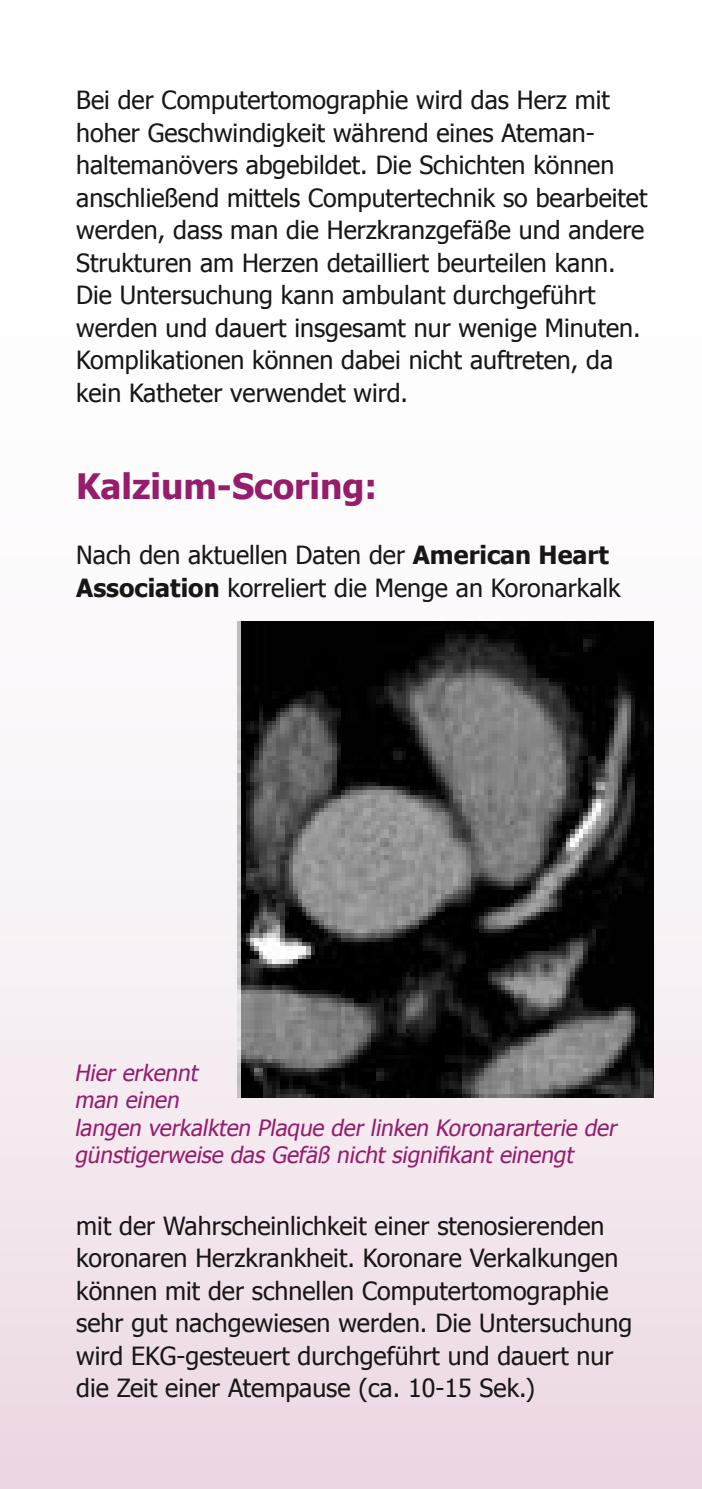
<style>
.page{position:relative;width:702px;height:1489px;background:#fff}
.page>*{position:absolute;margin:0;border:0;box-sizing:border-box;transform-origin:0 0}
.t1{font:700 35px "Tahoma";color:#951d6c}
.t2{font:25px/32.5px "Tahoma";color:#181716}
.t3{font:italic 22.5px/27.5px "Tahoma";color:#951d6c}
.s1{font-weight:700}
</style>
<div class="page">
<div style="left:0;top:0;width:702px;height:1488px;background:linear-gradient(to bottom,#fff,#efdfe9)"></div>
<img style="left:237px;top:621px;width:416px;height:476px">
<p class="t2" style="left:76px;top:83px;width:572px">Bei der Computertomographie wird das Herz mit hoher Geschwindigkeit während eines Ateman&shy;haltemanövers abgebildet. Die Schichten können anschließend mittels Computertechnik so bearbeitet werden, dass man die Herzkranzgefäße und andere Strukturen am Herzen detailliert beurteilen kann.<br>Die Untersuchung kann ambulant durchgeführt werden und dauert insgesamt nur wenige Minuten.<br>Komplikationen können dabei nicht auftreten, da kein Katheter verwendet wird.</p>
<h1 class="t1" style="left:76px;top:462px;width:302px">Kalzium-Scoring:</h1>
<p class="t2" style="left:76px;top:538px;width:546px">Nach den aktuellen Daten der <span class="s1">American Heart<br>Association</span> korreliert die Menge an Koronarkalk</p>
<p class="t3" style="left:74px;top:1057px;width:548px">Hier erkennt<br>man einen<br>langen verkalkten Plaque der linken Koronararterie der günstigerweise das Gefäß nicht signifikant einengt</p>
<p class="t2" style="left:76px;top:1208px;width:557px">mit der Wahrscheinlichkeit einer stenosierenden koronaren Herzkrankheit. Koronare Verkalkungen können mit der schnellen Computertomographie sehr gut nachgewiesen werden. Die Untersuchung wird EKG-gesteuert durchgeführt und dauert nur die Zeit einer Atempause (ca. 10-15 Sek.)</p>
</div>
